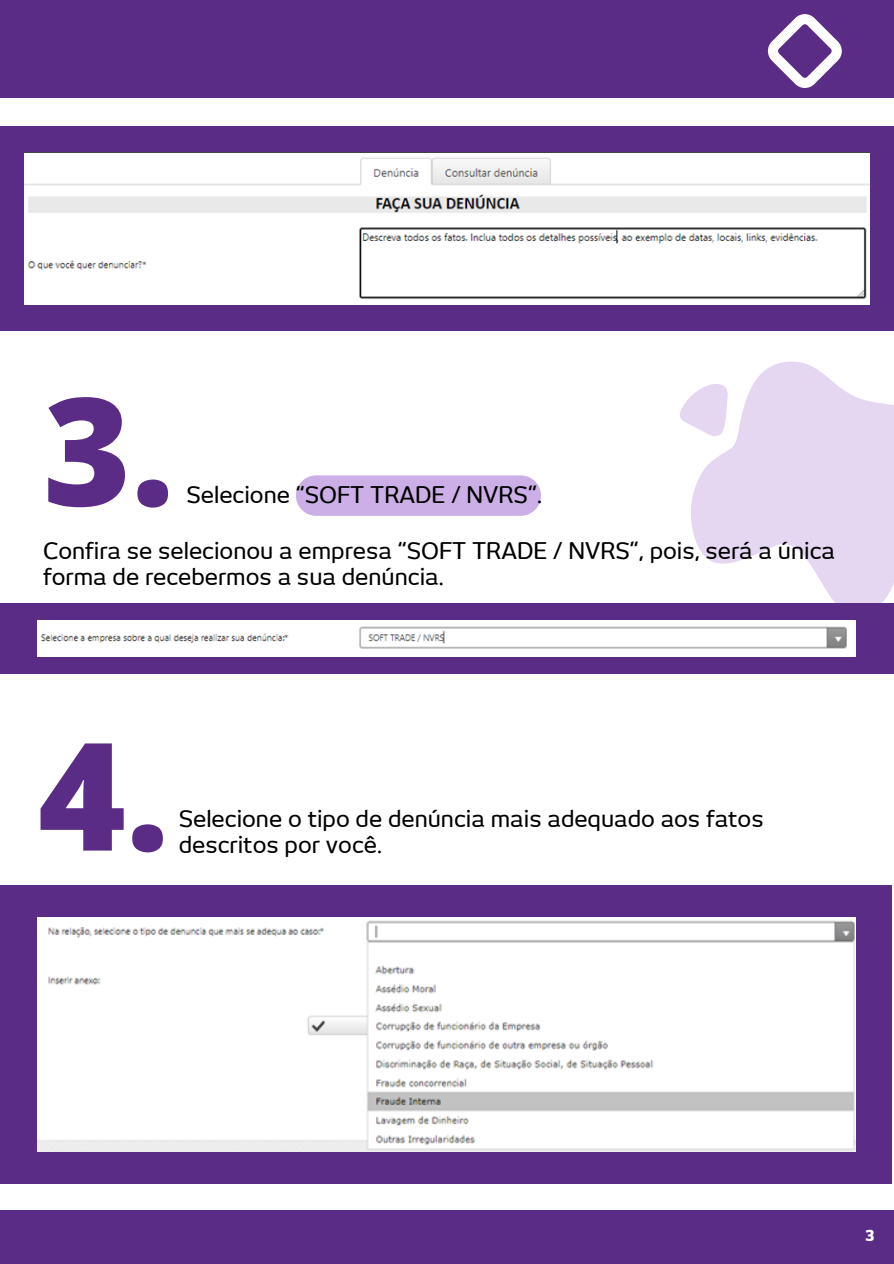
<style>
.page{position:relative;width:894px;height:1264px;background:#fff}
.page>*{position:absolute;margin:0;border:0;box-sizing:border-box;transform-origin:0 0}
.t1{font:800 150px "Open Sans";color:#5a2c85}
.t2{font:500 22.5px/25.8px "New June";color:#000}
.t3{font:800 15px "New June";color:#fff}
</style>
<div class="page">
<div style="left:0;top:1209px;width:893px;height:54px;background:#5a2c85"></div>
<div style="left:0;top:0;width:893px;height:97px;background:#5a2c85"></div>
<svg style="left:767px;top:14px;width:74px;height:74px"></svg>
<svg style="left:691px;top:361px;width:202px;height:242px;fill:#e5d7f2"></svg>
<svg style="left:680px;top:377px;width:49px;height:68px"></svg>
<div style="left:0;top:603px;width:893px;height:71px;background:#5a2c85"></div>
<div style="left:0;top:126px;width:893px;height:205px;background:#5a2c85"></div>
<img style="left:24px;top:152px;width:845px;height:152px">
<img style="left:38px;top:620px;width:817px;height:36px">
<div style="left:0;top:884px;width:891px;height:299px;background:#5a2c85"></div>
<img style="left:38px;top:917px;width:817px;height:234px">
<div style="left:296px;top:475px;width:245px;height:41px;background:#cbafe6;border-radius:20px"></div>
<p class="t1" style="left:43px;top:345px;width:133px">3.</p>
<p class="t2" style="left:186px;top:482px;width:357px">Selecione “SOFT TRADE / NVRS”.</p>
<h1 class="t2" style="left:43px;top:537px;width:793px">Confira se selecionou a empresa “SOFT TRADE / NVRS”, pois, será a única forma de recebermos a sua denúncia.</h1>
<p class="t1" style="left:38px;top:690px;width:133px">4.</p>
<p class="t2" style="left:179px;top:805px;width:586px">Selecione o tipo de denúncia mais adequado aos fatos descritos por você.</p>
<p class="t3" style="left:865px;top:1226px;width:10px">3</p>
</div>
